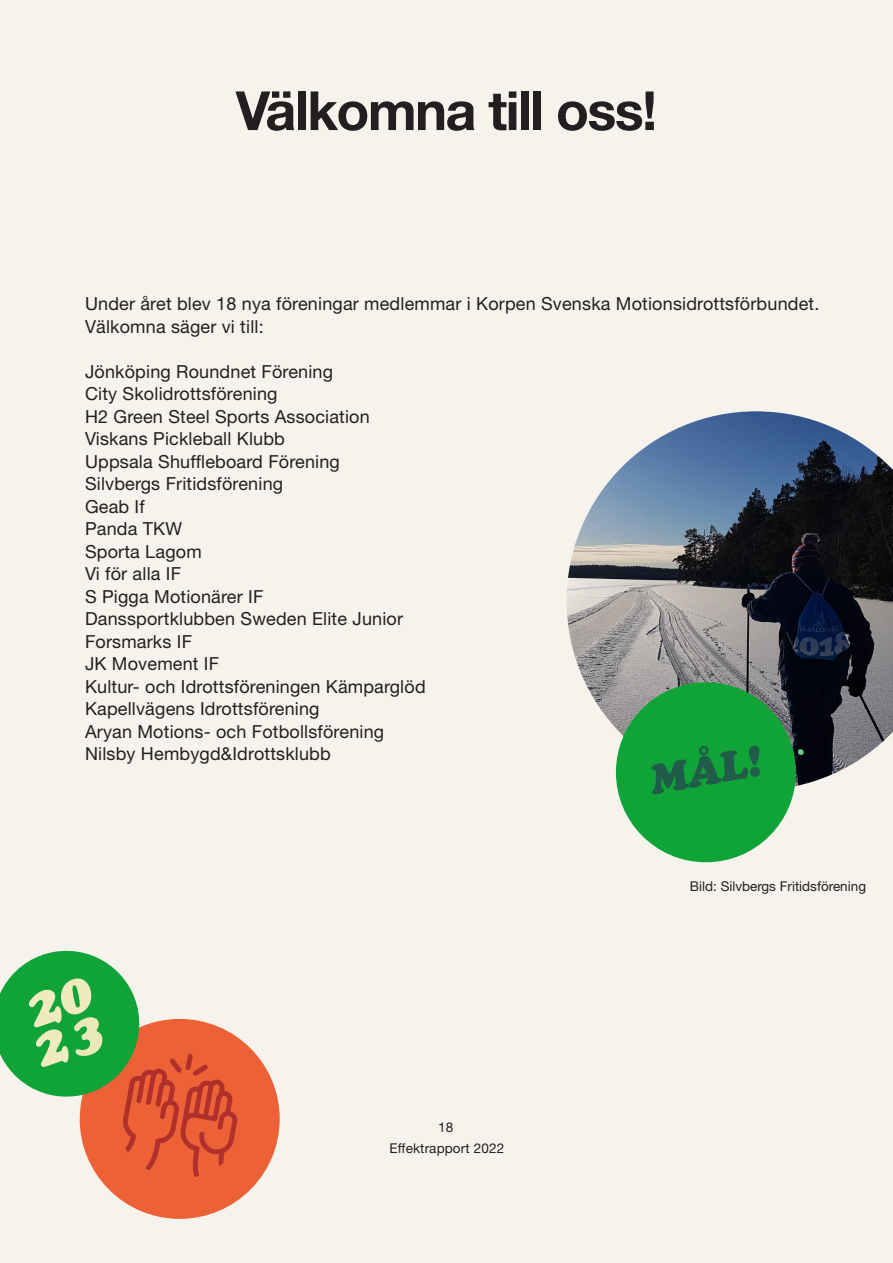
<style>
.page{position:relative;width:893px;height:1263px;background:#f6f3ec}
.page>*{position:absolute;margin:0;border:0;box-sizing:border-box;transform-origin:0 0}
.t1{font:700 54px "Helvetica Neue LT Pro";letter-spacing:-.03em;color:#231f20}
.t2{font:18px/22.5px "Helvetica Neue LT Pro";letter-spacing:.01em;color:#231f20}
.t3{font:13.5px "Helvetica Neue LT Pro";color:#231f20}
</style>
<div class="page">
<img style="left:567px;top:411px;width:326px;height:379px">
<div style="left:616px;top:682px;width:180px;height:180px;background:#0fa338;border-radius:50%"></div>
<svg style="left:651px;top:745px;width:109px;height:50px"></svg>
<div style="left:80px;top:1019px;width:200px;height:200px;background:#ed6136;border-radius:50%"></div>
<svg style="left:0;top:950px;width:253px;height:234px"></svg>
<p class="t1" style="left:236px;top:77px;width:423px">Välkomna till oss!</p>
<p class="t2" style="left:85px;top:292px;width:736px">Under året blev 18 nya föreningar medlemmar i Korpen Svenska Motionsidrottsförbundet.<br>Välkomna säger vi till:</p>
<p class="t2" style="left:85px;top:359px;width:250px">Jönköping Roundnet Förening</p>
<p class="t2" style="left:85px;top:382px;width:194px">City Skolidrottsförening</p>
<p class="t2" style="left:85px;top:404px;width:286px">H2 Green Steel Sports Association</p>
<p class="t2" style="left:85px;top:427px;width:201px">Viskans Pickleball Klubb</p>
<p class="t2" style="left:85px;top:449px;width:256px">Uppsala Shuffleboard Förening</p>
<p class="t2" style="left:85px;top:472px;width:200px">Silvbergs Fritidsförening</p>
<p class="t2" style="left:85px;top:494px;width:61px">Geab If</p>
<p class="t2" style="left:85px;top:517px;width:99px">Panda TKW</p>
<p class="t2" style="left:85px;top:539px;width:118px">Sporta Lagom</p>
<p class="t2" style="left:85px;top:562px;width:97px">Vi för alla IF</p>
<p class="t2" style="left:85px;top:584px;width:180px">S Pigga Motionärer IF</p>
<p class="t2" style="left:85px;top:607px;width:320px">Danssportklubben Sweden Elite Junior</p>
<p class="t2" style="left:85px;top:629px;width:108px">Forsmarks IF</p>
<p class="t2" style="left:85px;top:652px;width:136px">JK Movement IF</p>
<p class="t2" style="left:85px;top:674px;width:342px">Kultur- och Idrottsföreningen Kämparglöd</p>
<p class="t2" style="left:85px;top:697px;width:236px">Kapellvägens Idrottsförening</p>
<p class="t2" style="left:85px;top:719px;width:301px">Aryan Motions- och Fotbollsförening</p>
<p class="t2" style="left:85px;top:742px;width:247px">Nilsby Hembygd&amp;Idrottsklubb</p>
<p class="t3" style="left:438px;top:1119px;width:17px">18</p>
<p class="t3" style="left:389px;top:1140px;width:116px">Effektrapport 2022</p>
<p class="t3" style="left:690px;top:878px;width:178px">Bild: Silvbergs Fritidsförening</p>
</div>
